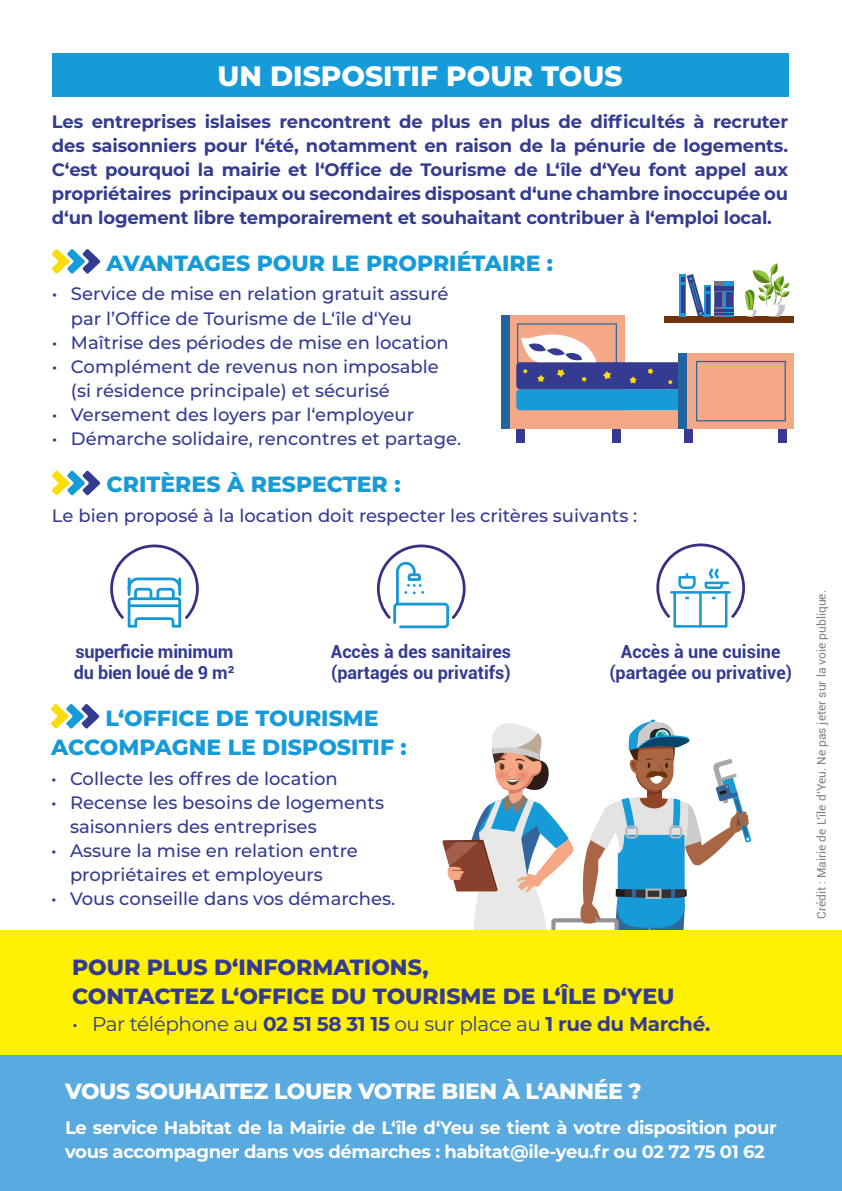
<style>
.page{position:relative;width:842px;height:1191px;background:#fff}
.page>*{position:absolute;margin:0;border:0;box-sizing:border-box;transform-origin:0 0}
.t1{font:800 28px "Montserrat";color:#fff}
.Mentions__gras{font:800 22px/29.4px "Montserrat";color:#169bd8}
.Mentions__gras-2{font:800 22px/29.4px "Montserrat";color:#343b91}
.Mentions__gras-3{font:800 22px "Montserrat";letter-spacing:-.02em;color:#fff}
.t2{font:20px "Montserrat";letter-spacing:-.02em;color:#343b91}
.Mentions__gras-4{font:500 18px/24px "Montserrat";color:#343b91}
.Mentions__gras-5{font:700 18px/24px "Montserrat";letter-spacing:-.01em;color:#343b91;text-align:justify}
.Mentions__gras-6{font:700 18px/24px "Montserrat";letter-spacing:-.02em;color:#fff}
.t3{font:700 18px/21.6px "Roboto";color:#343b91}
.t4{font:12px "Roboto";color:#808285}
.s1{font-weight:700}
</style>
<div class="page">
<svg style="left:442px;top:719px;width:309px;height:210px"></svg>
<div style="left:508px;top:315px;width:117px;height:102px;background:#f5a885"></div>
<div style="left:508px;top:410px;width:275px;height:19px;background:#f5a885;border-radius:4px"></div>
<div style="left:516px;top:389px;width:269px;height:21px;background:#169bd8;border-radius:4px"></div>
<div style="left:516px;top:362px;width:269px;height:27px;background:#343b91;border-radius:4px"></div>
<svg style="left:668px;top:380px;width:5px;height:4px"></svg>
<svg style="left:629px;top:376px;width:8px;height:7px"></svg>
<svg style="left:648px;top:368px;width:6px;height:6px"></svg>
<div style="left:678px;top:353px;width:116px;height:76px;background:#f5a885"></div>
<div style="left:516px;top:429px;width:9px;height:13px;background:#343b91"></div>
<div style="left:778px;top:429px;width:9px;height:13px;background:#343b91"></div>
<svg style="left:517px;top:323px;width:100px;height:59px"></svg>
<div style="left:612px;top:429px;width:9px;height:13px;background:#343b91"></div>
<div style="left:684px;top:429px;width:9px;height:13px;background:#343b91"></div>
<svg style="left:696px;top:361px;width:90px;height:60px"></svg>
<div style="left:501px;top:315px;width:9px;height:114px;background:#23649f"></div>
<div style="left:678px;top:353px;width:8px;height:76px;background:#23649f"></div>
<div style="left:665px;top:317px;width:129px;height:6px;background:#6e330a"></div>
<div style="left:680px;top:274px;width:6px;height:43px;background:#169bd8"></div>
<svg style="left:745px;top:263px;width:44px;height:53px"></svg>
<svg style="left:681px;top:274px;width:53px;height:43px"></svg>
<svg style="left:52px;top:249px;width:48px;height:25px"></svg>
<div style="left:0;top:1050px;width:842px;height:141px;background:#59aade"></div>
<div style="left:52px;top:53px;width:736px;height:43px;background:#169bd8"></div>
<svg style="left:52px;top:470px;width:48px;height:25px"></svg>
<svg style="left:110px;top:544px;width:89px;height:83px"></svg>
<hr style="left:178px;top:577px;width:3px;height:14px;background:#1499d6">
<svg style="left:377px;top:544px;width:89px;height:84px"></svg>
<svg style="left:656px;top:543px;width:89px;height:84px"></svg>
<svg style="left:51px;top:704px;width:48px;height:24px"></svg>
<div style="left:0;top:929px;width:842px;height:125px;background:#fff101"></div>
<p class="t1" style="left:217px;top:56px;width:407px">UN DISPOSITIF POUR TOUS</p>
<p class="Mentions__gras-5" style="left:52px;top:108px;width:738px">Les entreprises islaises rencontrent de plus en plus de difficultés à recruter des saisonniers pour l‘été, notamment en raison de la pénurie de logements.<br>C‘est pourquoi la mairie et l‘Office de Tourisme de L‘île d‘Yeu font appel aux propriétaires principaux ou secondaires disposant d‘une chambre inoccupée ou d‘un logement libre temporairement et souhaitant contribuer à l‘emploi local.</p>
<p class="Mentions__gras" style="left:107px;top:247px;width:448px">AVANTAGES POUR LE PROPRIÉTAIRE :</p>
<p class="Mentions__gras-4" style="left:71px;top:281px;width:379px;text-indent:-19px">• Service de mise en relation gratuit assuré par l’Office de Tourisme de L‘île d‘Yeu</p>
<p class="Mentions__gras-4" style="left:52px;top:329px;width:398px">• Maîtrise des périodes de mise en location</p>
<p class="Mentions__gras-4" style="left:71px;top:353px;width:369px;text-indent:-19px">• Complément de revenus non imposable (si résidence principale) et sécurisé</p>
<p class="Mentions__gras-4" style="left:52px;top:401px;width:364px">• Versement des loyers par l‘employeur</p>
<p class="Mentions__gras-4" style="left:52px;top:425px;width:411px">• Démarche solidaire, rencontres et partage.</p>
<p class="Mentions__gras" style="left:107px;top:469px;width:295px">CRITÈRES À RESPECTER :</p>
<p class="Mentions__gras-4" style="left:52px;top:503px;width:587px">Le bien proposé à la location doit respecter les critères suivants :</p>
<p class="t3" style="left:74px;top:640px;width:163px">superficie minimum du bien loué de 9 m²</p>
<p class="t3" style="left:621px;top:640px;width:161px">Accès à une cuisine</p>
<p class="t3" style="left:331px;top:640px;width:182px">Accès à des sanitaires</p>
<p class="t3" style="left:331px;top:661px;width:181px">(partagés ou privatifs)</p>
<p class="t3" style="left:609px;top:661px;width:184px">(partagée ou privative)</p>
<p class="Mentions__gras" style="left:51px;top:702px;width:357px;text-indent:55px">L‘OFFICE DE TOURISME<br>ACCOMPAGNE LE DISPOSITIF :</p>
<p class="Mentions__gras-4" style="left:51px;top:765px;width:288px">• Collecte les offres de location</p>
<p class="Mentions__gras-4" style="left:70px;top:789px;width:316px;text-indent:-19px">• Recense les besoins de logements saisonniers des entreprises</p>
<p class="Mentions__gras-4" style="left:70px;top:837px;width:289px;text-indent:-19px">• Assure la mise en relation entre propriétaires et employeurs</p>
<p class="Mentions__gras-4" style="left:51px;top:885px;width:346px">• Vous conseille dans vos démarches.</p>
<p class="Mentions__gras-2" style="left:72px;top:951px;width:604px">POUR PLUS D‘INFORMATIONS,<br>CONTACTEZ L‘OFFICE DU TOURISME DE L‘ÎLE D‘YEU</p>
<p class="t2" style="left:72px;top:1010px;width:640px">• Par téléphone au <span class="s1">02 51 58 31 15</span> ou sur place au <span class="s1">1 rue du Marché.</span></p>
<p class="Mentions__gras-3" style="left:65px;top:1075px;width:578px">VOUS SOUHAITEZ LOUER VOTRE BIEN À L‘ANNÉE ?</p>
<p class="Mentions__gras-6" style="left:65px;top:1115px;width:713px">Le service Habitat de la Mairie de L‘île d‘Yeu se tient à votre disposition pour vous accompagner dans vos démarches : habitat@ile-yeu.fr ou 02 72 75 01 62</p>
<p class="t4" style="left:813px;top:919px;width:330px;rotate:-90deg">Crédit : Mairie de L’île d’Yeu. Ne pas jeter sur la voie publique.</p>
</div>
